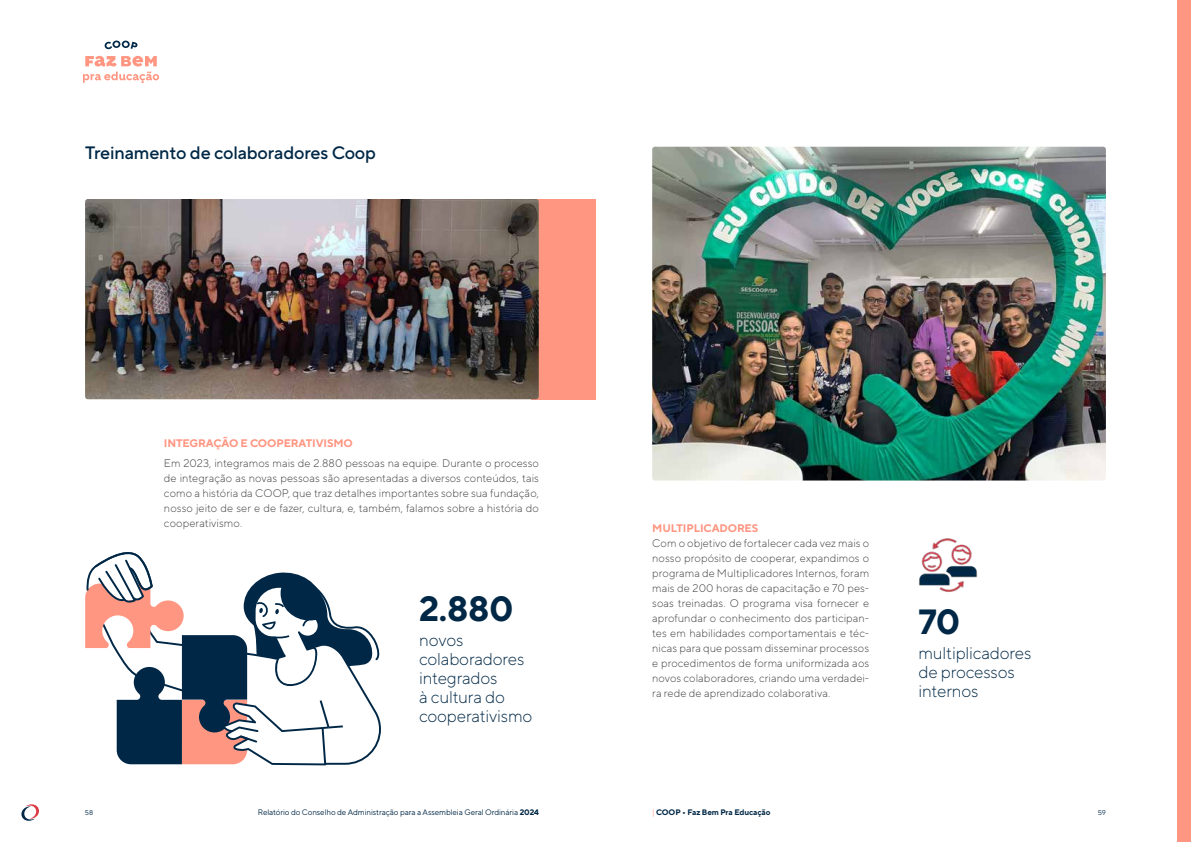
<style>
.page{position:relative;width:1191px;height:842px;background:#fff}
.page>*{position:absolute;margin:0;border:0;box-sizing:border-box;transform-origin:0 0}
.t1{font:700 35px "TT Norms Pro";color:#002846}
.t2{font:500 18px "TT Norms Pro";letter-spacing:-.01em;color:#002846}
.t3{font:300 17px/19px "TT Norms Pro";letter-spacing:-.01em;color:#002846}
.t4{font:300 11px/15px "TT Norms Pro";letter-spacing:.01em;color:#3c3c3b;text-align:justify}
.t5{font:700 11px "TT Norms Pro";letter-spacing:-.01em;color:#ff9682}
.t6{font:8px "TT Norms Pro";letter-spacing:-.01em;color:#002846}
.t7{font:700 8px "TT Norms Pro";letter-spacing:-.01em;color:#002846}
.t8{font:7px "TT Norms Pro";color:#002846}
.s1{font-weight:700}
.s2{font-weight:400;color:#ff9682}
</style>
<div class="page">
<div style="left:531px;top:199px;width:64px;height:200px;background:#ff9682"></div>
<img style="left:85px;top:199px;width:454px;height:200px">
<svg style="left:85px;top:552px;width:296px;height:213px"></svg>
<img style="left:652px;top:147px;width:454px;height:333px">
<img style="left:919px;top:538px;width:59px;height:54px">
<svg style="left:21px;top:804px;width:18px;height:17px"></svg>
<div style="left:1176px;top:0;width:15px;height:842px;background:#ff9682"></div>
<svg style="left:104px;top:40px;width:34px;height:10px"></svg>
<svg style="left:83px;top:56px;width:76px;height:27px"></svg>
<h2 class="t2" style="left:85px;top:141px;width:292px">Treinamento de colaboradores Coop</h2>
<p class="t5" style="left:164px;top:435px;width:190px">INTEGRAÇÃO E COOPERATIVISMO</p>
<p class="t4" style="left:164px;top:455px;width:376px">Em 2023, integramos mais de 2.880 pessoas na equipe. Durante o processo de integração as novas pessoas são apresentadas a diversos conteúdos, tais como a história da COOP, que traz detalhes importantes sobre sua fundação, nosso jeito de ser e de fazer, cultura, e, também, falamos sobre a história do cooperativismo.</p>
<h1 class="t1" style="left:419px;top:585px;width:96px">2.880</h1>
<h3 class="t3" style="left:419px;top:629px;width:115px">novos colaboradores integrados<br>à cultura do cooperativismo</h3>
<p class="t5" style="left:652px;top:521px;width:108px">MULTIPLICADORES</p>
<p class="t4" style="left:652px;top:535px;width:218px">Com o objetivo de fortalecer cada vez mais o nosso propósito de cooperar, expandimos o programa de Multiplicadores Internos, foram mais de 200 horas de capacitação e 70 pes&shy;soas treinadas. O programa visa fornecer e aprofundar o conhecimento dos participan&shy;tes em habilidades comportamentais e téc&shy;nicas para que possam disseminar processos e procedimentos de forma uniformizada aos novos colaboradores, criando uma verdadei&shy;ra rede de aprendizado colaborativa.</p>
<h1 class="t1" style="left:918px;top:599px;width:43px">70</h1>
<h3 class="t3" style="left:918px;top:643px;width:114px">multiplicadores de processos internos</h3>
<p class="t8" style="left:85px;top:808px;width:10px">58</p>
<p class="t6" style="left:258px;top:807px;width:282px">Relatório do Conselho de Administração para a Assembleia Geral Ordinária <span class="s1">2024</span></p>
<p class="t7" style="left:652px;top:807px;width:120px"><span class="s2">|</span> COOP • Faz Bem Pra Educação</p>
<p class="t8" style="left:1097px;top:808px;width:10px">59</p>
</div>
